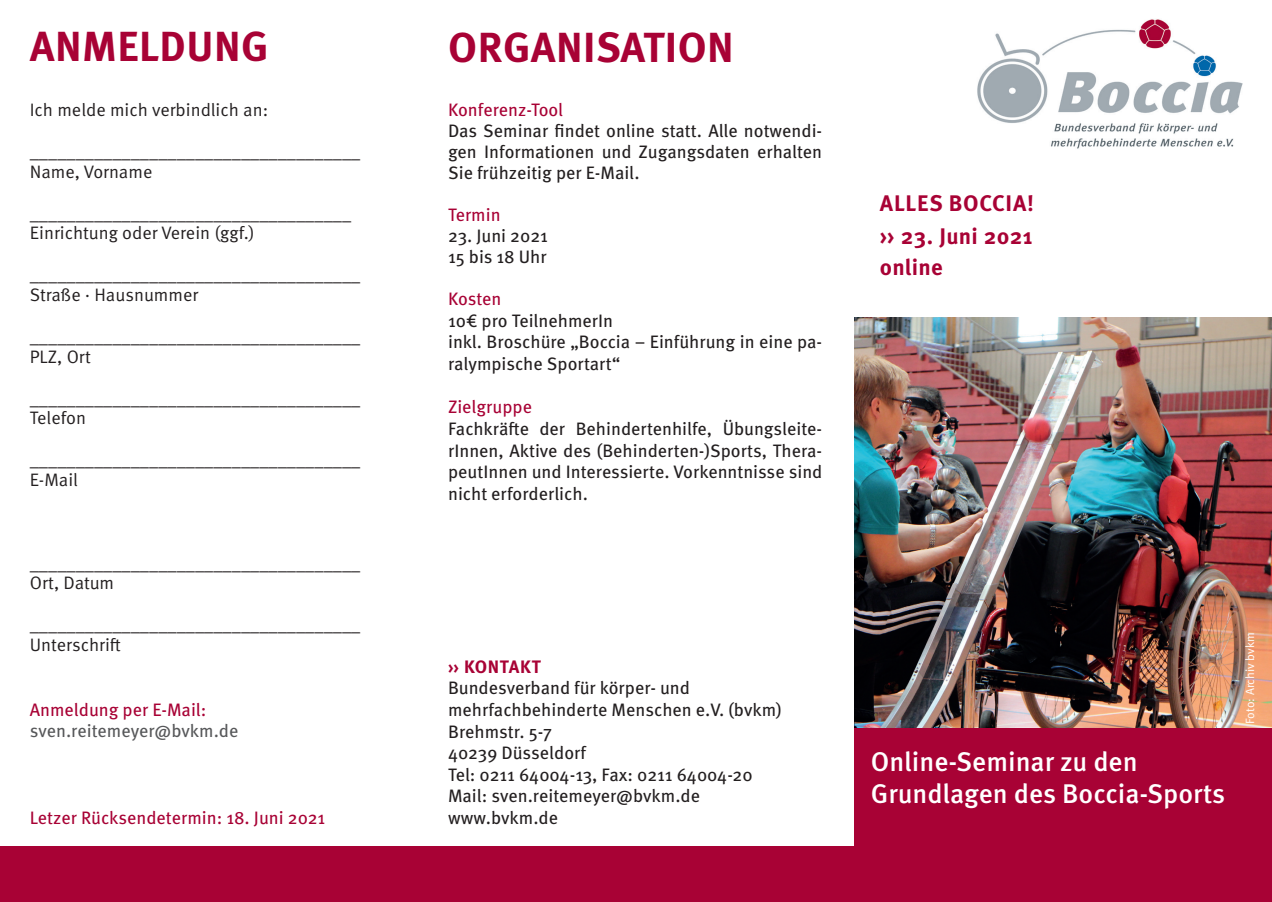
<style>
.page{position:relative;width:1272px;height:902px;background:#fff}
.page>*{position:absolute;margin:0;border:0;box-sizing:border-box;transform-origin:0 0}
.t1{font:700 42px "Meta Pro";letter-spacing:.01em;color:#a80235}
.t2{font:500 27px/32.4px "Meta Pro";color:#fff}
.t3{font:700 22.5px/32.1px "Meta Pro";letter-spacing:.015em;color:#a80235;text-align:justify}
.t4{font:18px/21.6px "Meta Pro";color:#231f20}
.t5{font:18px/19.5px "Meta Pro Norm";color:#231f20}
.t6{font:18px "Meta Pro";color:#a80235}
.t7{font:18px "Meta Pro";color:#57585a}
.t8{font:700 18px "Meta Pro";letter-spacing:.03em;color:#a80235}
.t9{font:12px "Meta Pro Norm";color:#fff}
.s1{font-size:24px}
</style>
<div class="page">
<img style="left:977px;top:19px;width:266px;height:130px">
<div style="left:0;top:846px;width:1271px;height:55px;background:#a80235"></div>
<div style="left:854px;top:727px;width:417px;height:173px;background:#a80235"></div>
<img style="left:854px;top:317px;width:417px;height:410px">
<h1 class="t1" style="left:30px;top:14px;width:240px">ANMELDUNG</h1>
<p class="t5" style="left:30px;top:99px;width:240px">Ich melde mich verbindlich an:</p>
<p class="t5" style="left:30px;top:141px;width:332px">____________________________________<br>Name, Vorname</p>
<p class="t5" style="left:30px;top:203px;width:323px">___________________________________<br>Einrichtung oder Verein (ggf.)</p>
<p class="t5" style="left:30px;top:264px;width:332px">____________________________________<br>Straße · Hausnummer</p>
<p class="t5" style="left:30px;top:326px;width:332px">____________________________________<br>PLZ, Ort</p>
<p class="t5" style="left:30px;top:387px;width:332px">____________________________________<br>Telefon</p>
<p class="t5" style="left:30px;top:449px;width:332px">____________________________________<br>E-Mail</p>
<p class="t5" style="left:30px;top:552px;width:332px">____________________________________<br>Ort, Datum</p>
<p class="t5" style="left:30px;top:614px;width:332px">____________________________________<br>Unterschrift</p>
<p class="t6" style="left:30px;top:695px;width:178px">Anmeldung per E-Mail:</p>
<p class="t7" style="left:30px;top:717px;width:210px">sven.reitemeyer@bvkm.de</p>
<p class="t6" style="left:30px;top:803px;width:297px">Letzer Rücksendetermin: 18. Juni 2021</p>
<h1 class="t1" style="left:448px;top:14px;width:287px">ORGANISATION</h1>
<p class="t6" style="left:448px;top:96px;width:117px">Konferenz-Tool</p>
<p class="t4" style="left:448px;top:119px;width:375px;line-height:21px;text-align:justify">Das Seminar findet online statt. Alle notwendi&shy;gen Informationen und Zugangsdaten erhalten Sie frühzeitig per E-Mail.</p>
<p class="t6" style="left:448px;top:201px;width:54px">Termin</p>
<p class="t4" style="left:448px;top:224px;width:101px;line-height:21px">23. Juni 2021<br>15 bis 18 Uhr</p>
<p class="t6" style="left:448px;top:285px;width:55px">Kosten</p>
<p class="t4" style="left:448px;top:308px;width:375px">10€ pro TeilnehmerIn<br>inkl. Broschüre „Boccia – Einführung in eine pa&shy;ralympische Sportart“</p>
<p class="t6" style="left:448px;top:393px;width:85px">Zielgruppe</p>
<p class="t4" style="left:448px;top:416px;width:376px;text-align:justify">Fachkräfte der Behindertenhilfe, Übungsleite&shy;rInnen, Aktive des (Behinderten-)Sports, Thera&shy;peutInnen und Interessierte. Vorkenntnisse sind nicht erforderlich.</p>
<p class="t3" style="left:879px;top:186px;width:155px">ALLES BOCCIA! <span class="s1">››</span> 23. Juni 2021 online</p>
<p class="t8" style="left:448px;top:652px;width:94px">›› KONTAKT</p>
<p class="t4" style="left:448px;top:676px;width:335px">Bundesverband für körper- und mehrfachbehinderte Menschen e.V. (bvkm)<br>Brehmstr. 5-7<br>40239 Düsseldorf<br>Tel: 0211 64004-13, Fax: 0211 64004-20<br>Mail: sven.reitemeyer@bvkm.de www.bvkm.de</p>
<h2 class="t2" style="left:870px;top:743px;width:356px">Online-Seminar zu den<br>Grundlagen des Boccia-Sports</h2>
<p class="t9" style="left:1240px;top:724px;width:93px;rotate:-90deg">Foto: Archiv bvkm</p>
</div>
